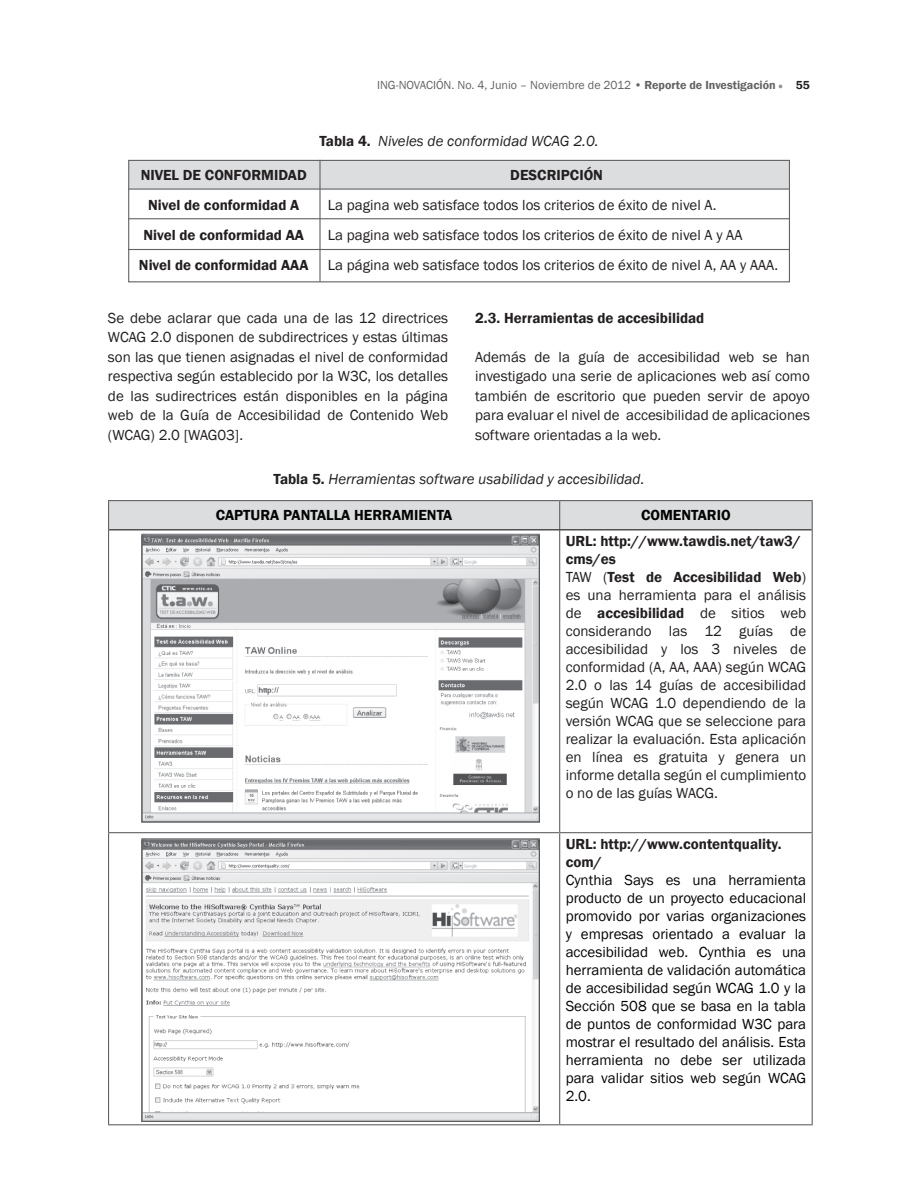
<style>
.page{position:relative;width:918px;height:1188px;background:#fff}
.page>*{position:absolute;margin:0;border:0;box-sizing:border-box;transform-origin:0 0}
.t1{font:15px/18px "Franklin Gothic";color:#231f20}
.t2{font:15px/18px "Franklin Gothic";color:#040503;text-align:justify}
.t3{font:600 15px/30px "Franklin Gothic";color:#231f20;text-align:center}
.t4{font:italic 15px "Franklin Gothic";color:#231f20}
.t5{font:600 15px "Franklin Gothic";color:#040503}
.t6{font:12px "Franklin Gothic";color:#636366}
.t7{font:600 12px "Franklin Gothic";color:#231f20}
.s1{font-weight:600}
.s2{font-weight:600;font-style:normal}
</style>
<div class="page">
<div style="left:129px;top:160px;width:660px;height:29px;background:#dcdddf"></div>
<div style="left:128px;top:160px;width:662px;height:122px;border:1px solid #636366"></div>
<hr style="left:319px;top:160px;width:2px;height:122px;background:#636366">
<hr style="left:128px;top:189px;width:661px;height:1px;background:#636366">
<hr style="left:128px;top:218px;width:661px;height:1px;background:#636366">
<hr style="left:128px;top:249px;width:661px;height:1px;background:#636366">
<hr style="left:559px;top:530px;width:1px;height:302px;background:#636366">
<hr style="left:108px;top:832px;width:452px;height:1px;background:#636366">
<hr style="left:560px;top:832px;width:253px;height:1px;background:#636366">
<hr style="left:559px;top:833px;width:1px;height:291px;background:#636366">
<hr style="left:108px;top:1124px;width:452px;height:1px;background:#636366">
<hr style="left:560px;top:1124px;width:253px;height:1px;background:#636366">
<hr style="left:108px;top:500px;width:452px;height:1px;background:#636366">
<hr style="left:560px;top:500px;width:253px;height:1px;background:#636366">
<hr style="left:812px;top:530px;width:1px;height:302px;background:#636366">
<hr style="left:812px;top:833px;width:1px;height:291px;background:#636366">
<svg style="left:108px;top:501px;width:705px;height:29px;background:#d5d6d8"></svg>
<hr style="left:108px;top:530px;width:1px;height:302px;background:#636366">
<hr style="left:108px;top:833px;width:1px;height:291px;background:#636366">
<img style="left:141px;top:838px;width:398px;height:283px">
<img style="left:141px;top:534px;width:398px;height:288px">
<p class="t6" style="left:377px;top:78px;width:400px">ING-NOVACIÓN. No. 4, Junio – Noviembre de 2012 • <span class="s1">Reporte de Investigación</span></p>
<p class="t7" style="left:796px;top:78px;width:16px">55</p>
<p class="t4" style="left:319px;top:131px;width:281px"><span class="s2">Tabla 4.</span> Niveles de conformidad WCAG 2.0.</p>
<p class="t3" style="left:139px;top:160px;width:171px">NIVEL DE CONFORMIDAD<br>Nivel de conformidad A<br>Nivel de conformidad AA<br>Nivel de conformidad AAA</p>
<p class="t3" style="left:510px;top:160px;width:94px">DESCRIPCIÓN</p>
<p class="t1" style="left:328px;top:190px;width:452px;line-height:30px">La pagina web satisface todos los criterios de éxito de nivel A.<br>La pagina web satisface todos los criterios de éxito de nivel A y AA<br>La página web satisface todos los criterios de éxito de nivel A, AA y AAA.</p>
<p class="t1" style="left:108px;top:308px;width:342px;line-height:19.5px;text-align:justify">Se debe aclarar que cada una de las 12 directrices WCAG 2.0 disponen de subdirectrices y estas últimas son las que tienen asignadas el nivel de conformidad respectiva según establecido por la W3C, los detalles de las sudirectrices están disponibles en la página web de la Guía de Accesibilidad de Contenido Web (WCAG) 2.0 [WAG03].</p>
<p class="t3" style="left:475px;top:303px;width:231px">2.3. Herramientas de accesibilidad</p>
<p class="t1" style="left:475px;top:347px;width:336px;line-height:19.5px;text-align:justify">Además de la guía de accesibilidad web se han investigado una serie de aplicaciones web así como también de escritorio que pueden servir de apoyo para evaluar el nivel de accesibilidad de aplicaciones software orientadas a la web.</p>
<p class="t4" style="left:273px;top:469px;width:372px"><span class="s2">Tabla 5.</span> Herramientas software usabilidad y accesibilidad.</p>
<p class="t5" style="left:216px;top:506px;width:238px">CAPTURA PANTALLA HERRAMIENTA</p>
<p class="t5" style="left:641px;top:506px;width:91px">COMENTARIO</p>
<p class="t1" style="left:566px;top:533px;width:242px"><span class="s1">URL: http://www.tawdis.net/taw3/ cms/es<br></span>TAW (<span class="s1">Test de Accesibilidad Web</span>) es una herramienta para el análisis de <span class="s1">accesibilidad</span> de sitios web considerando las 12 guías de accesibilidad y los 3 niveles de conformidad (A, AA, AAA) según WCAG<br>2.0 o las 14 guías de accesibilidad según WCAG 1.0 dependiendo de la versión WCAG que se seleccione para realizar la evaluación. Esta aplicación en línea es gratuita y genera un informe detalla según el cumplimiento o no de las guías WACG.</p>
<p class="t3" style="left:566px;top:835px;width:217px;line-height:18px;text-align:left">URL: http://www.contentquality. com/</p>
<p class="t2" style="left:566px;top:872px;width:242px">Cynthia Says es una herramienta producto de un proyecto educacional promovido por varias organizaciones y empresas orientado a evaluar la accesibilidad web. Cynthia es una herramienta de validación automática de accesibilidad según WCAG 1.0 y la Sección 508 que se basa en la tabla de puntos de conformidad W3C para mostrar el resultado del análisis. Esta herramienta no debe ser utilizada para validar sitios web según WCAG 2.0.</p>
</div>
